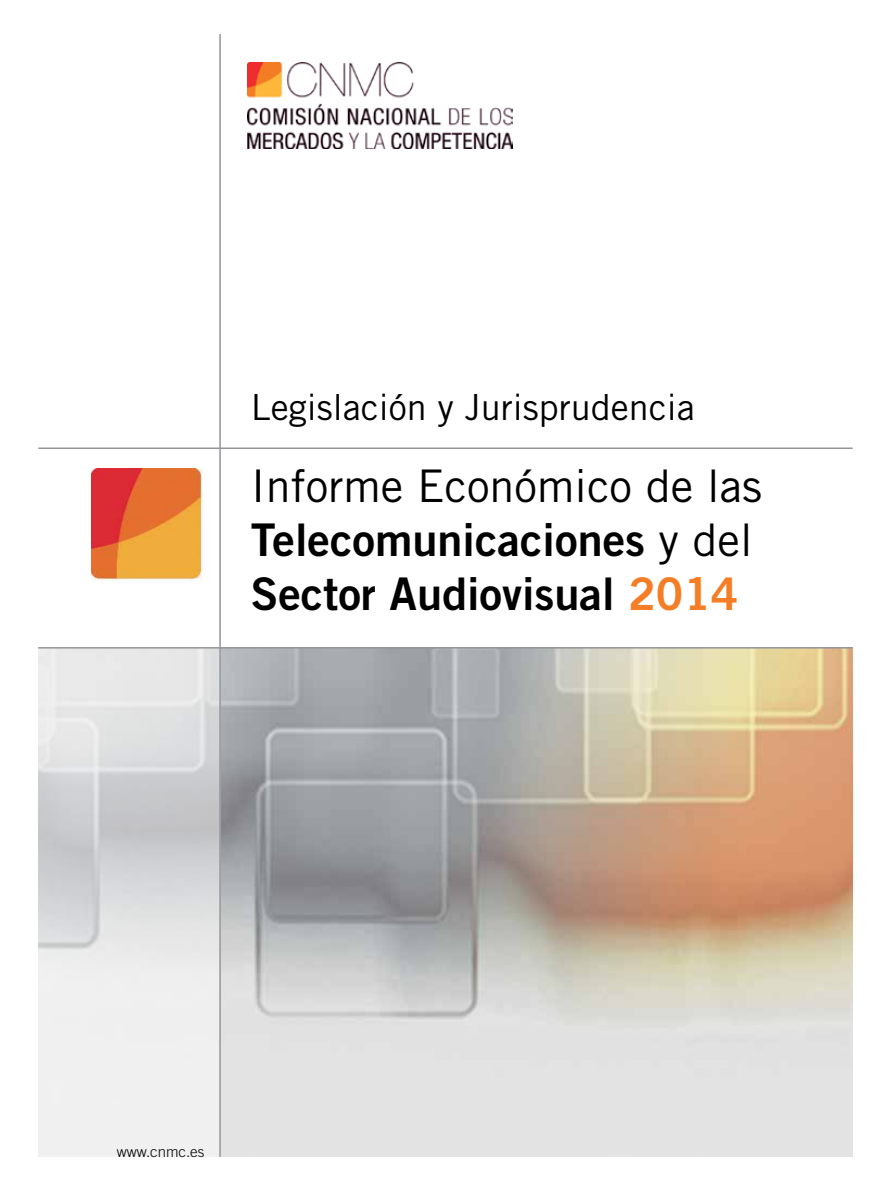
<style>
.page{position:relative;width:893px;height:1191px;background:#fff}
.page>*{position:absolute;margin:0;border:0;box-sizing:border-box;transform-origin:0 0}
.t1{font:45px/54px "Trade Gothic Bold Two";color:#000}
.t2{font:45px "Trade Gothic";color:#000}
.t3{font:36px "Trade Gothic";color:#000}
.t4{font:300 15px "Trade Gothic";color:#000}
.s1{font-family:"Trade Gothic"}
.s2{color:#f57d25}
</style>
<div class="page">
<img style="left:248px;top:62px;width:264px;height:87px">
<img style="left:221px;top:648px;width:632px;height:509px">
<svg style="left:38px;top:648px;width:181px;height:509px"></svg>
<img style="left:92px;top:469px;width:112px;height:112px">
<hr style="left:219px;top:34px;width:2px;height:1123px;background:#939598">
<hr style="left:38px;top:447px;width:815px;height:2px;background:#939598">
<hr style="left:38px;top:647px;width:815px;height:1px;background:#939598">
<p class="t3" style="left:251px;top:386px;width:446px">Legislación y Jurisprudencia</p>
<p class="t2" style="left:251px;top:458px;width:513px">Informe Económico de las</p>
<p class="t1" style="left:251px;top:512px;width:503px">Telecomunicaciones <span class="s1">y del<br></span>Sector Audiovisual <span class="s2">2014</span></p>
<p class="t4" style="left:117px;top:1142px;width:89px">www.cnmc.es</p>
</div>
